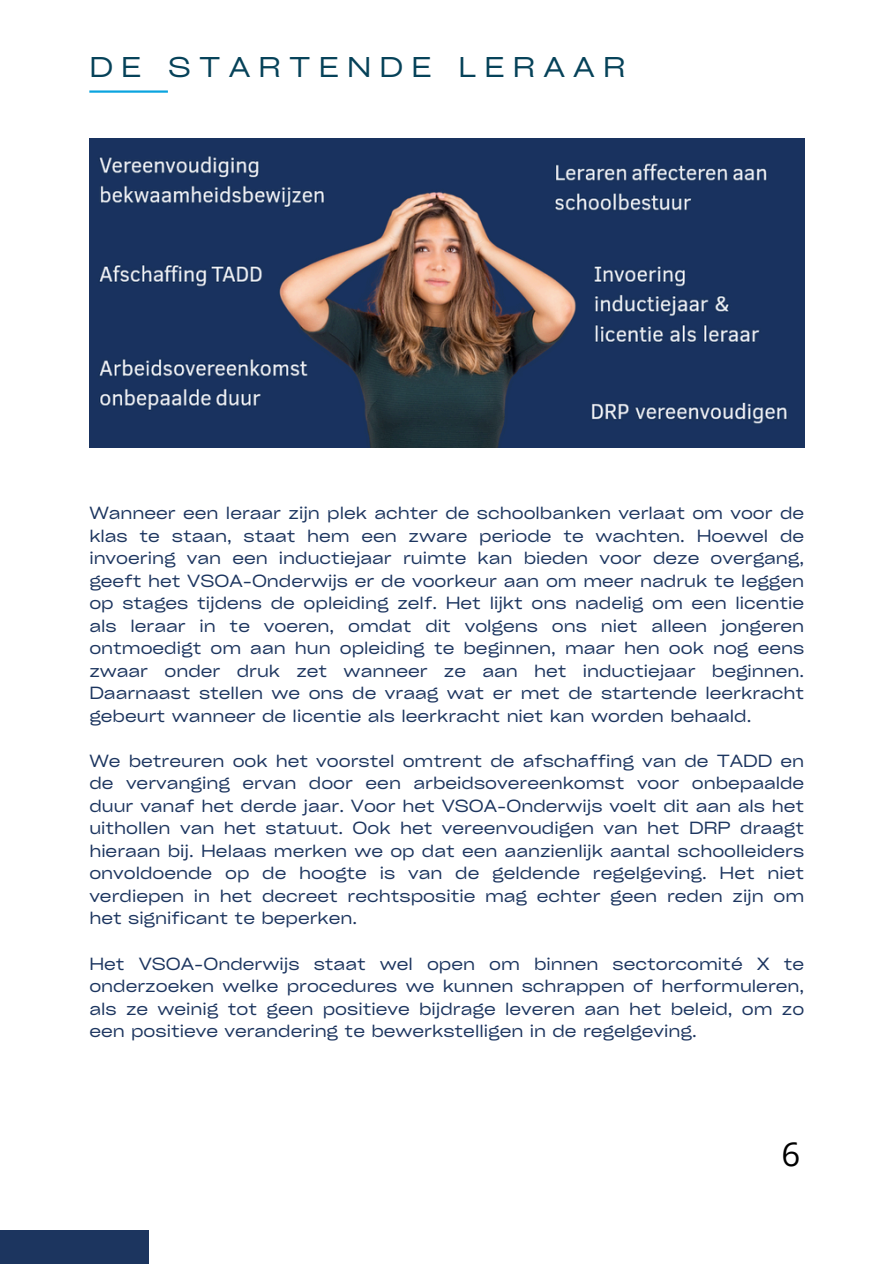
<style>
.page{position:relative;width:894px;height:1264px;background:#fff}
.page>*{position:absolute;margin:0;border:0;box-sizing:border-box;transform-origin:0 0}
.t1{font:33px "Open Sans";color:#000}
.t2{font:expanded 27.3px "Cy Grotesk";letter-spacing:.3em;color:#064259}
.t3{font:expanded 16.8px/22.5px "Cy Grotesk";color:#1c355f;text-align:justify}
</style>
<div class="page">
<div style="left:0;top:1229px;width:149px;height:34px;background:#1c355f"></div>
<hr style="left:89px;top:90px;width:79px;height:3px;background:#0aa4df">
<img style="left:89px;top:139px;width:715px;height:308px">
<p class="t2" style="left:89px;top:50px;width:537px">DE STARTENDE LERAAR</p>
<h1 class="t3" style="left:89px;top:501px;width:716px">Wanneer een leraar zijn plek achter de schoolbanken verlaat om voor de klas te staan, staat hem een zware periode te wachten. Hoewel de invoering van een inductiejaar ruimte kan bieden voor deze overgang, geeft het VSOA-Onderwijs er de voorkeur aan om meer nadruk te leggen op stages tijdens de opleiding zelf. Het lijkt ons nadelig om een licentie als leraar in te voeren, omdat dit volgens ons niet alleen jongeren ontmoedigt om aan hun opleiding te beginnen, maar hen ook nog eens zwaar onder druk zet wanneer ze aan het inductiejaar beginnen.<br>Daarnaast stellen we ons de vraag wat er met de startende leerkracht gebeurt wanneer de licentie als leerkracht niet kan worden behaald.</h1>
<p class="t3" style="left:89px;top:749px;width:716px">We betreuren ook het voorstel omtrent de afschaffing van de TADD en de vervanging ervan door een arbeidsovereenkomst voor onbepaalde duur vanaf het derde jaar. Voor het VSOA-Onderwijs voelt dit aan als het uithollen van het statuut. Ook het vereenvoudigen van het DRP draagt hieraan bij. Helaas merken we op dat een aanzienlijk aantal schoolleiders onvoldoende op de hoogte is van de geldende regelgeving. Het niet verdiepen in het decreet rechtspositie mag echter geen reden zijn om het significant te beperken.</p>
<p class="t3" style="left:89px;top:951px;width:716px">Het VSOA-Onderwijs staat wel open om binnen sectorcomité X te onderzoeken welke procedures we kunnen schrappen of herformuleren, als ze weinig tot geen positieve bijdrage leveren aan het beleid, om zo een positieve verandering te bewerkstelligen in de regelgeving.</p>
<p class="t1" style="left:781px;top:1130px;width:20px">6</p>
</div>
